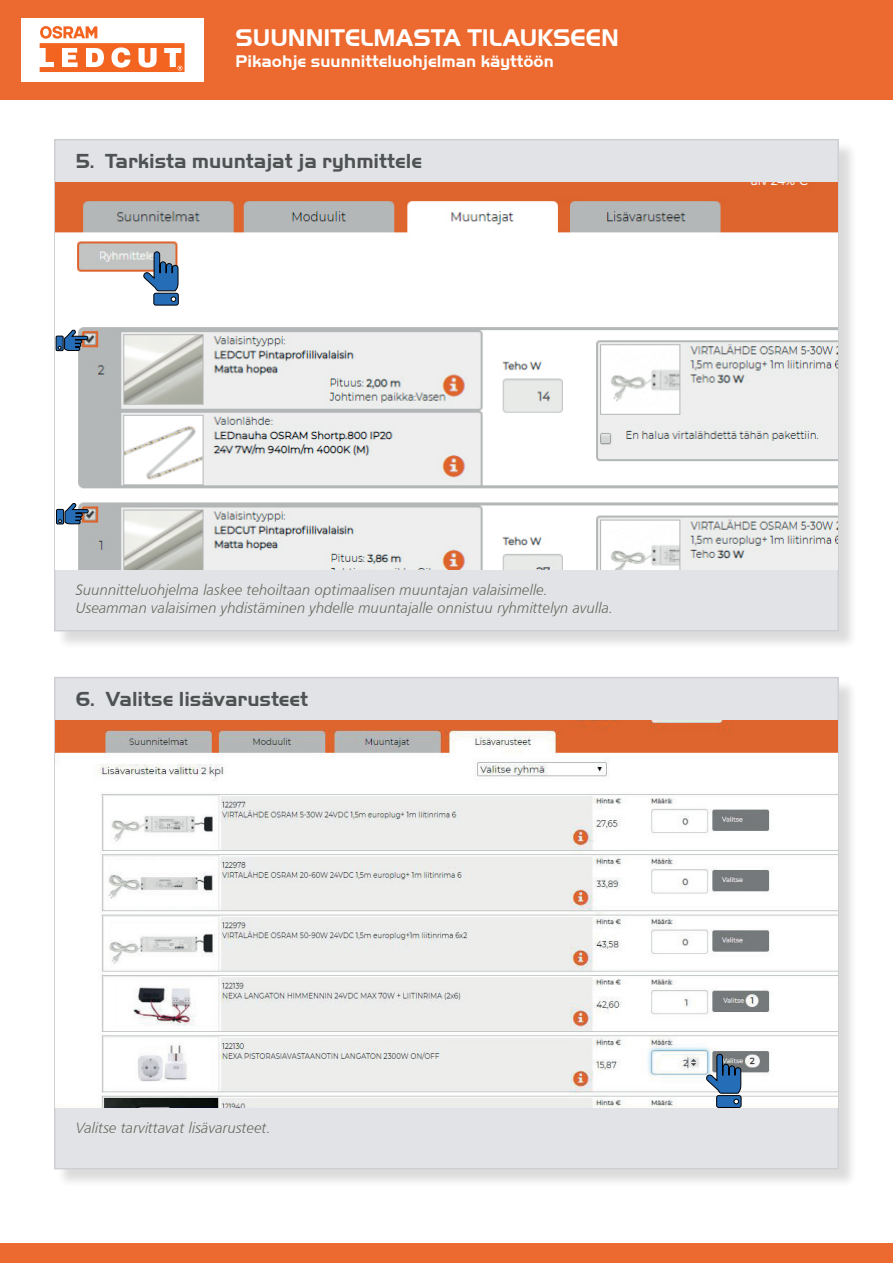
<style>
.page{position:relative;width:893px;height:1263px;background:#fff}
.page>*{position:absolute;margin:0;border:0;box-sizing:border-box;transform-origin:0 0}
.t1{font:700 24.9px "Handel Got D";color:#fff}
.t2{font:700 21px "Handel Got D";color:#4f5252}
.t3{font:700 17.4px "Handel Got D";color:#fff}
.t4{font:15px/18px "Humanist 777 BT Light Italic B";color:#656a5e}
</style>
<div class="page">
<div style="left:0;top:0;width:893px;height:100px;background:#ec6a2f"></div>
<div style="left:0;top:1244px;width:893px;height:19px;background:#ec6a2f"></div>
<div style="left:21px;top:18px;width:183px;height:64px;background:#fff"></div>
<svg style="left:40px;top:26px;width:145px;height:46px"></svg>
<div style="left:56px;top:141px;width:802px;height:509px;background:#231f20;opacity:.4"></div>
<div style="left:54px;top:139px;width:785px;height:492px;background:#e2e3e6"></div>
<div style="left:56px;top:679px;width:802px;height:509px;background:#231f20;opacity:.4"></div>
<div style="left:54px;top:677px;width:785px;height:492px;background:#e2e3e6"></div>
<img style="left:56px;top:183px;width:782px;height:387px">
<img style="left:55px;top:721px;width:782px;height:387px">
<svg style="left:143px;top:251px;width:36px;height:55px;background:#6f8cab"></svg>
<svg style="left:705px;top:1053px;width:37px;height:55px;background:#6687a7"></svg>
<div style="left:217px;top:240px;width:404px;height:73px;background:#fff"></div>
<svg style="left:56px;top:329px;width:32px;height:22px"></svg>
<svg style="left:56px;top:503px;width:33px;height:21px"></svg>
<h1 class="t1" style="left:236px;top:24px;width:385px">SUUNNITELMASTA TILAUKSEEN</h1>
<p class="t3" style="left:236px;top:52px;width:320px">Pikaohje suunnitteluohjelman käyttöön</p>
<h2 class="t2" style="left:76px;top:149px;width:348px">5. Tarkista muuntajat ja ryhmittele</h2>
<p class="t4" style="left:76px;top:581px;width:539px">Suunnitteluohjelma laskee tehoiltaan optimaalisen muuntajan valaisimelle.<br>Useamman valaisimen yhdistäminen yhdelle muuntajalle onnistuu ryhmittelyn avulla.</p>
<h2 class="t2" style="left:76px;top:687px;width:234px">6. Valitse lisävarusteet</h2>
<p class="t4" style="left:76px;top:1118px;width:197px">Valitse tarvittavat lisävarusteet.</p>
</div>
